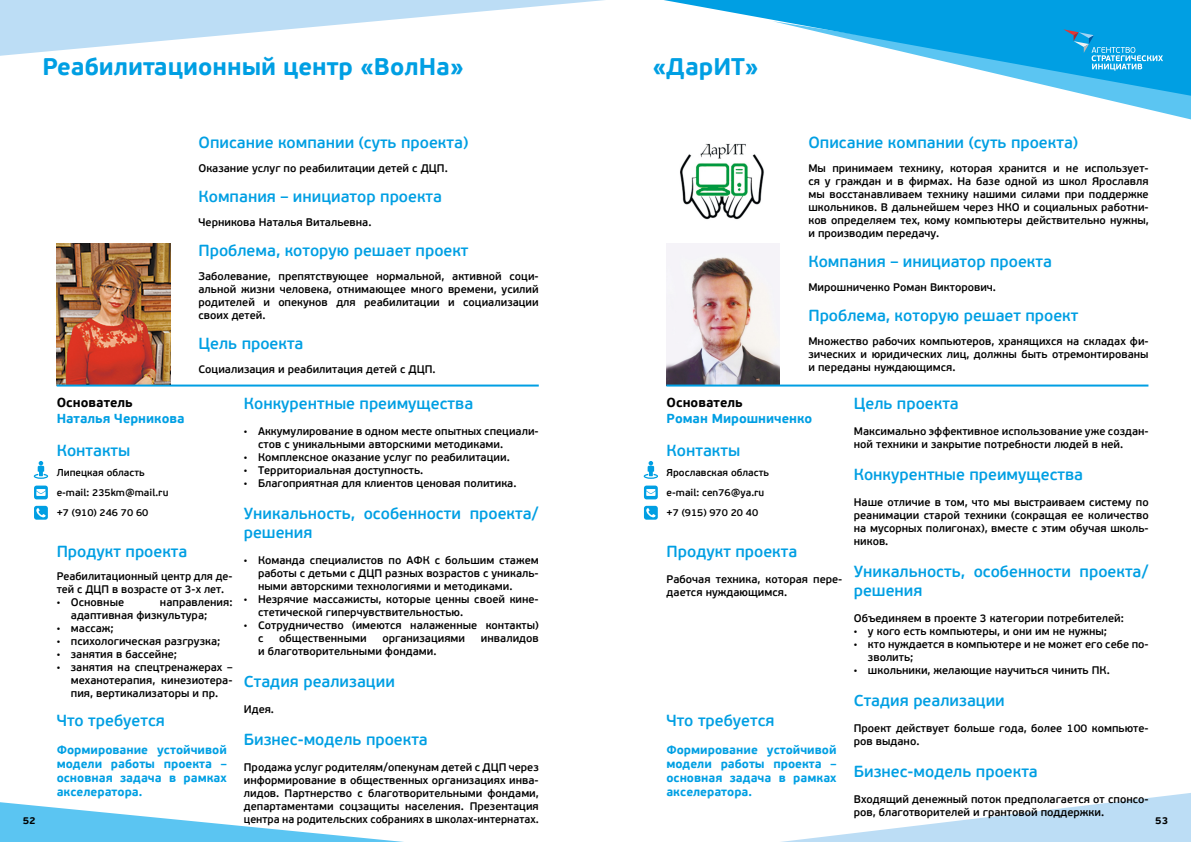
<style>
.page{position:relative;width:1191px;height:842px;background:#fff}
.page>*{position:absolute;margin:0;border:0;box-sizing:border-box;transform-origin:0 0}
.t1{font:700 24px "PF Beau Sans Pro";color:#009fe3}
.t2{font:600 16px/19px "PF Beau Sans Pro";color:#009fe3}
.t3{font:700 13px "PF Beau Sans Pro";color:#009fe3}
.t4{font:700 13px "PF Beau Sans Pro";color:#000}
.t5{font:700 12px/14px "PF Beau Sans Pro";color:#009fe3;text-align:justify}
.t6{font:600 11px/13px "PF Beau Sans Pro";color:#000}
.t7{font:600 10px/20px "PF Beau Sans Pro";color:#000}
.t8{font:700 10px "PF Beau Sans Pro";color:#000}
.s1{font-family:"Times New Roman";font-weight:400;font-size:10px}
</style>
<div class="page">
<svg style="left:0;top:0;width:585px;height:56px;fill:#bcddf5"></svg>
<svg style="left:1100px;top:98px;width:91px;height:22px"></svg>
<svg style="left:781px;top:793px;width:410px;height:49px"></svg>
<svg style="left:0;top:802px;width:404px;height:40px"></svg>
<svg style="left:585px;top:0;width:606px;height:98px"></svg>
<svg style="left:1063px;top:29px;width:100px;height:42px;background:#1fa8e3"></svg>
<img style="left:57px;top:244px;width:113px;height:141px">
<img style="left:666px;top:244px;width:113px;height:141px">
<img style="left:680px;top:143px;width:84px;height:77px">
<svg style="left:34px;top:506px;width:14px;height:14px"></svg>
<svg style="left:34px;top:486px;width:14px;height:13px"></svg>
<svg style="left:34px;top:461px;width:14px;height:18px"></svg>
<svg style="left:644px;top:506px;width:14px;height:14px"></svg>
<svg style="left:644px;top:486px;width:14px;height:13px"></svg>
<svg style="left:643px;top:461px;width:15px;height:18px"></svg>
<hr style="left:57px;top:385px;width:482px;height:2px;background:#009fe3">
<hr style="left:666px;top:385px;width:482px;height:2px;background:#009fe3">
<h1 class="t1" style="left:43px;top:51px;width:423px">Реабилитационный центр «ВолНа»</h1>
<h1 class="t1" style="left:652px;top:51px;width:108px">«ДарИТ»</h1>
<h2 class="t2" style="left:198px;top:133px;width:271px">Описание компании (суть проекта)</h2>
<p class="t6" style="left:198px;top:162px;width:251px">Оказание услуг по реабилитации детей с ДЦП.</p>
<h2 class="t2" style="left:198px;top:187px;width:245px">Компания – инициатор проекта</h2>
<p class="t6" style="left:198px;top:216px;width:174px">Черникова Наталья Витальевна.</p>
<h2 class="t2" style="left:198px;top:241px;width:271px">Проблема, которую решает проект</h2>
<p class="t6" style="left:198px;top:270px;width:342px;text-align:justify">Заболевание, препятствующее нормальной, активной соци&shy;альной жизни человека, отнимающее много времени, усилий родителей и опекунов для реабилитации и социализации своих детей.</p>
<h2 class="t2" style="left:198px;top:334px;width:107px">Цель проекта</h2>
<p class="t6" style="left:198px;top:363px;width:239px">Социализация и реабилитация детей с ДЦП.</p>
<h2 class="t2" style="left:808px;top:133px;width:271px">Описание компании (суть проекта)</h2>
<p class="t6" style="left:808px;top:162px;width:342px;text-align:justify">Мы принимаем технику, которая хранится и не использует&shy;ся у граждан и в фирмах. На базе одной из школ Ярославля мы восстанавливаем технику нашими силами при поддержке школьников. В дальнейшем через НКО и социальных работни&shy;ков определяем тех, кому компьютеры действительно нужны, и производим передачу.</p>
<h2 class="t2" style="left:808px;top:252px;width:245px">Компания – инициатор проекта</h2>
<p class="t6" style="left:808px;top:281px;width:189px">Мирошниченко Роман Викторович.</p>
<h2 class="t2" style="left:808px;top:306px;width:271px">Проблема, которую решает проект</h2>
<p class="t6" style="left:808px;top:335px;width:342px;text-align:justify">Множество рабочих компьютеров, хранящихся на складах фи&shy;зических и юридических лиц, должны быть отремонтированы и переданы нуждающимся.</p>
<p class="t4" style="left:57px;top:394px;width:78px">Основатель</p>
<p class="t3" style="left:57px;top:410px;width:129px">Наталья Черникова</p>
<h2 class="t2" style="left:57px;top:441px;width:75px">Контакты</h2>
<p class="t7" style="left:57px;top:462px;width:113px">Липецкая область e-mail: 235km@mail.ru +7 (910) 246 70 60</p>
<h2 class="t2" style="left:57px;top:542px;width:132px">Продукт проекта</h2>
<p class="t6" style="left:57px;top:570px;width:177px">Реабилитационный центр для де&shy;тей с ДЦП в возрасте от 3-х лет.</p>
<p class="t6" style="left:57px;top:596px;width:69px"><span class="s1">•</span> Основные</p>
<p class="t4" style="left:666px;top:394px;width:78px">Основатель</p>
<p class="t3" style="left:666px;top:410px;width:147px">Роман Мирошниченко</p>
<h2 class="t2" style="left:666px;top:441px;width:75px">Контакты</h2>
<p class="t7" style="left:666px;top:462px;width:104px">Ярославская область e-mail: cen76@ya.ru +7 (915) 970 20 40</p>
<h2 class="t2" style="left:666px;top:542px;width:132px">Продукт проекта</h2>
<p class="t6" style="left:666px;top:573px;width:177px">Рабочая техника, которая пере&shy;дается нуждающимся.</p>
<h2 class="t2" style="left:244px;top:394px;width:231px">Конкурентные преимущества</h2>
<p class="t6" style="left:258px;top:425px;width:282px;text-indent:-14px"><span class="s1">•</span> Аккумулирование в одном месте опытных специали&shy;стов с уникальными авторскими методиками.</p>
<p class="t6" style="left:244px;top:451px;width:267px"><span class="s1">•</span> Комплексное оказание услуг по реабилитации.</p>
<p class="t6" style="left:244px;top:464px;width:181px"><span class="s1">•</span> Территориальная доступность.</p>
<p class="t6" style="left:244px;top:477px;width:274px"><span class="s1">•</span> Благоприятная для клиентов ценовая политика.</p>
<h2 class="t2" style="left:244px;top:504px;width:296px">Уникальность, особенности проекта/ решения</h2>
<p class="t6" style="left:258px;top:554px;width:282px;text-align:justify;text-indent:-14px"><span class="s1">•</span> Команда специалистов по АФК с большим стажем работы с детьми с ДЦП разных возрастов с уникаль&shy;ными авторскими технологиями и методиками.</p>
<p class="t6" style="left:258px;top:593px;width:282px;text-indent:-14px"><span class="s1">•</span> Незрячие массажисты, которые ценны своей кине&shy;стетической гиперчувствительностью.</p>
<p class="t6" style="left:258px;top:619px;width:282px;text-indent:-14px"><span class="s1">•</span> Сотрудничество (имеются налаженные контакты) с</p>
<h2 class="t2" style="left:853px;top:394px;width:107px">Цель проекта</h2>
<p class="t6" style="left:853px;top:425px;width:296px">Максимально эффективное использование уже создан&shy;ной техники и закрытие потребности людей в ней.</p>
<h2 class="t2" style="left:853px;top:465px;width:231px">Конкурентные преимущества</h2>
<p class="t6" style="left:853px;top:496px;width:296px;text-align:justify">Наше отличие в том, что мы выстраиваем систему по реанимации старой техники (сокращая ее количество на мусорных полигонах), вместе с этим обучая школь&shy;ников.</p>
<h2 class="t2" style="left:853px;top:562px;width:296px">Уникальность, особенности проекта/ решения</h2>
<p class="t6" style="left:853px;top:612px;width:272px">Объединяем в проекте 3 категории потребителей:</p>
<p class="t6" style="left:853px;top:625px;width:255px"><span class="s1">•</span> у кого есть компьютеры, и они им не нужны;</p>
<p class="t6" style="left:868px;top:638px;width:282px;text-indent:-14px"><span class="s1">•</span> кто нуждается в компьютере и не может его себе по&shy;зволить;</p>
<p class="t6" style="left:853px;top:664px;width:257px"><span class="s1">•</span> школьники, желающие научиться чинить ПК.</p>
<h2 class="t2" style="left:853px;top:691px;width:153px">Стадия реализации</h2>
<p class="t6" style="left:853px;top:722px;width:296px">Проект действует больше года, более 100 компьюте&shy;ров выдано.</p>
<h2 class="t2" style="left:853px;top:762px;width:185px">Бизнес-модель проекта</h2>
<p class="t6" style="left:853px;top:793px;width:296px">Входящий денежный поток предполагается от спонсо&shy;ров, благотворителей и грантовой поддержки.</p>
<p class="t6" style="left:71px;top:596px;width:163px;text-indent:89px">направления: адаптивная физкультура;</p>
<p class="t6" style="left:57px;top:622px;width:58px"><span class="s1">•</span> массаж;</p>
<p class="t6" style="left:57px;top:635px;width:165px"><span class="s1">•</span> психологическая разгрузка;</p>
<p class="t6" style="left:57px;top:648px;width:122px"><span class="s1">•</span> занятия в бассейне;</p>
<p class="t6" style="left:71px;top:661px;width:163px;text-align:justify;text-indent:-14px"><span class="s1">•</span> занятия на спецтренажерах – механотерапия, кинезиотера&shy;пия, вертикализаторы и пр.</p>
<p class="t6" style="left:279px;top:632px;width:89px">общественными</p>
<p class="t6" style="left:382px;top:632px;width:84px">организациями</p>
<p class="t6" style="left:481px;top:632px;width:59px">инвалидов</p>
<p class="t6" style="left:258px;top:645px;width:180px">и благотворительными фондами.</p>
<h2 class="t2" style="left:244px;top:672px;width:153px">Стадия реализации</h2>
<p class="t6" style="left:244px;top:703px;width:32px">Идея.</p>
<h2 class="t2" style="left:244px;top:730px;width:185px">Бизнес-модель проекта</h2>
<p class="t6" style="left:244px;top:761px;width:296px;text-align:justify">Продажа услуг родителям/опекунам детей с ДЦП через информирование в общественных организациях инва&shy;лидов. Партнерство с благотворительными фондами, департаментами соцзащиты населения. Презентация центра на родительских собраниях в школах-интернатах.</p>
<h2 class="t2" style="left:57px;top:712px;width:110px">Что требуется</h2>
<p class="t5" style="left:57px;top:743px;width:172px">Формирование устойчивой модели работы проекта – основная задача в рамках акселератора.</p>
<h2 class="t2" style="left:666px;top:712px;width:110px">Что требуется</h2>
<p class="t5" style="left:666px;top:743px;width:172px">Формирование устойчивой модели работы проекта – основная задача в рамках акселератора.</p>
<p class="t8" style="left:23px;top:814px;width:15px">52</p>
<p class="t8" style="left:1155px;top:814px;width:15px">53</p>
</div>
